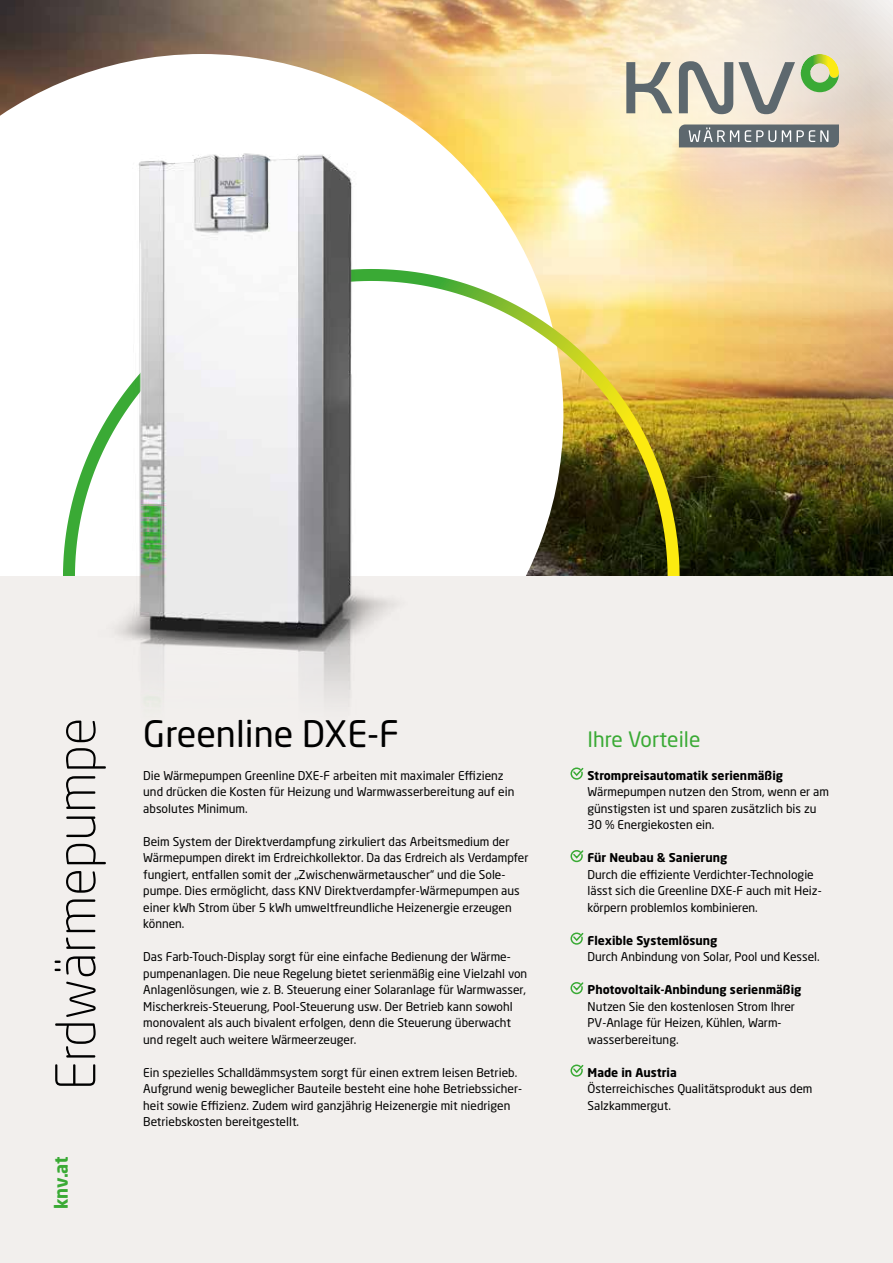
<style>
.page{position:relative;width:893px;height:1263px;background:#fff}
.page>*{position:absolute;margin:0;border:0;box-sizing:border-box;transform-origin:0 0}
.t1{font:300 54px "Neo Sans W1 G";color:#000}
.t2{font:36px "Neo Sans W1 G";color:#000}
.t3{font:21px "Neo Sans W1 G";color:#3aaa35}
.t4{font:700 18px "Neo Sans W1 G";color:#3aaa35}
.t5{font:12px/16.5px "Neo Sans W1 G";color:#000}
.t6{font:700 12px "Neo Sans W1 G";color:#000}
</style>
<div class="page">
<img style="left:0;top:0;width:893px;height:576px">
<svg style="left:578px;top:0;width:295px;height:256px"></svg>
<svg style="left:0;top:54px;width:563px;height:522px"></svg>
<svg style="left:12px;top:218px;width:719px;height:358px"></svg>
<div style="left:0;top:576px;width:893px;height:687px;background:#f2efed"></div>
<svg style="left:626px;top:62px;width:46px;height:51px"></svg>
<svg style="left:679px;top:61px;width:116px;height:53px"></svg>
<svg style="left:679px;top:124px;width:160px;height:23px"></svg>
<svg style="left:801px;top:54px;width:38px;height:38px"></svg>
<svg style="left:570px;top:767px;width:14px;height:13px"></svg>
<svg style="left:570px;top:850px;width:14px;height:13px"></svg>
<svg style="left:570px;top:932px;width:14px;height:13px"></svg>
<svg style="left:570px;top:982px;width:14px;height:13px"></svg>
<svg style="left:570px;top:1064px;width:14px;height:13px"></svg>
<img style="left:80px;top:77px;width:336px;height:627px">
<h1 class="t1" style="left:55px;top:1090px;width:374px;rotate:-90deg">Erdwärmepumpe</h1>
<h3 class="t4" style="left:54px;top:1209px;width:54px;rotate:-90deg">knv.at</h3>
<h2 class="t2" style="left:143px;top:713px;width:257px">Greenline DXE-F</h2>
<p class="t5" style="left:143px;top:767px;width:373px">Die Wärmepumpen Greenline DXE-F arbeiten mit maximaler Effizienz und drücken die Kosten für Heizung und Warm wasserbereitung auf ein absolutes Minimum.</p>
<p class="t5" style="left:143px;top:833px;width:387px">Beim System der Direktverdampfung zirkuliert das Arbeitsmedium der Wärmepumpen direkt im Erdreichkollektor. Da das Erdreich als Verdampfer fungiert, entfallen somit der „Zwischenwärmetauscher“ und die Sole&shy;pumpe. Dies ermöglicht, dass KNV Direktverdampfer-Wärmepumpen aus einer kWh Strom über 5 kWh umweltfreundliche Heizenergie erzeugen können.</p>
<p class="t5" style="left:143px;top:948px;width:386px">Das Farb-Touch-Display sorgt für eine einfache Bedienung der Wärme&shy;pumpenanlagen. Die neue Regelung bietet serienmäßig eine Vielzahl von Anlagenlösungen, wie z. B. Steuerung einer Solaranlage für Warmwasser, Mischerkreis-Steuerung, Pool- Steuerung usw. Der Betrieb kann sowohl monovalent als auch bivalent erfolgen, denn die Steuerung überwacht und regelt auch weitere Wärmeerzeuger.</p>
<p class="t5" style="left:143px;top:1064px;width:380px">Ein spezielles Schalldämmsystem sorgt für einen extrem leisen Betrieb.<br>Aufgrund wenig beweglicher Bauteile besteht eine hohe Betriebssicher&shy;heit sowie Effizienz. Zudem wird ganzjährig Heizenergie mit niedrigen Betriebskosten bereitgestellt.</p>
<h3 class="t3" style="left:587px;top:727px;width:114px">Ihre Vorteile</h3>
<p class="t6" style="left:587px;top:770px;width:197px">Strompreisautomatik serienmäßig</p>
<p class="t5" style="left:587px;top:783px;width:243px">Wärmepumpen nutzen den Strom, wenn er am günstigsten ist und sparen zusätzlich bis zu<br>30 % Energiekosten ein.</p>
<p class="t6" style="left:587px;top:853px;width:141px">Für Neubau &amp; Sanierung</p>
<p class="t5" style="left:587px;top:866px;width:236px">Durch die effiziente Verdichter-Techno logie lässt sich die Greenline DXE-F auch mit Heiz&shy;körpern problemlos kombinieren.</p>
<p class="t6" style="left:587px;top:935px;width:131px">Flexible Systemlösung</p>
<p class="t5" style="left:587px;top:948px;width:234px">Durch Anbindung von Solar, Pool und Kessel.</p>
<p class="t6" style="left:587px;top:985px;width:215px">Photovoltaik-Anbindung serienmäßig</p>
<p class="t5" style="left:587px;top:998px;width:209px">Nutzen Sie den kostenlosen Strom Ihrer<br>PV-Anlage für Heizen, Kühlen, Warm&shy;wasserbereitung.</p>
<p class="t6" style="left:587px;top:1067px;width:91px">Made in Austria</p>
<p class="t5" style="left:587px;top:1080px;width:226px">Österreichisches Qualitätsprodukt aus dem<br>Salzkammergut.</p>
</div>
